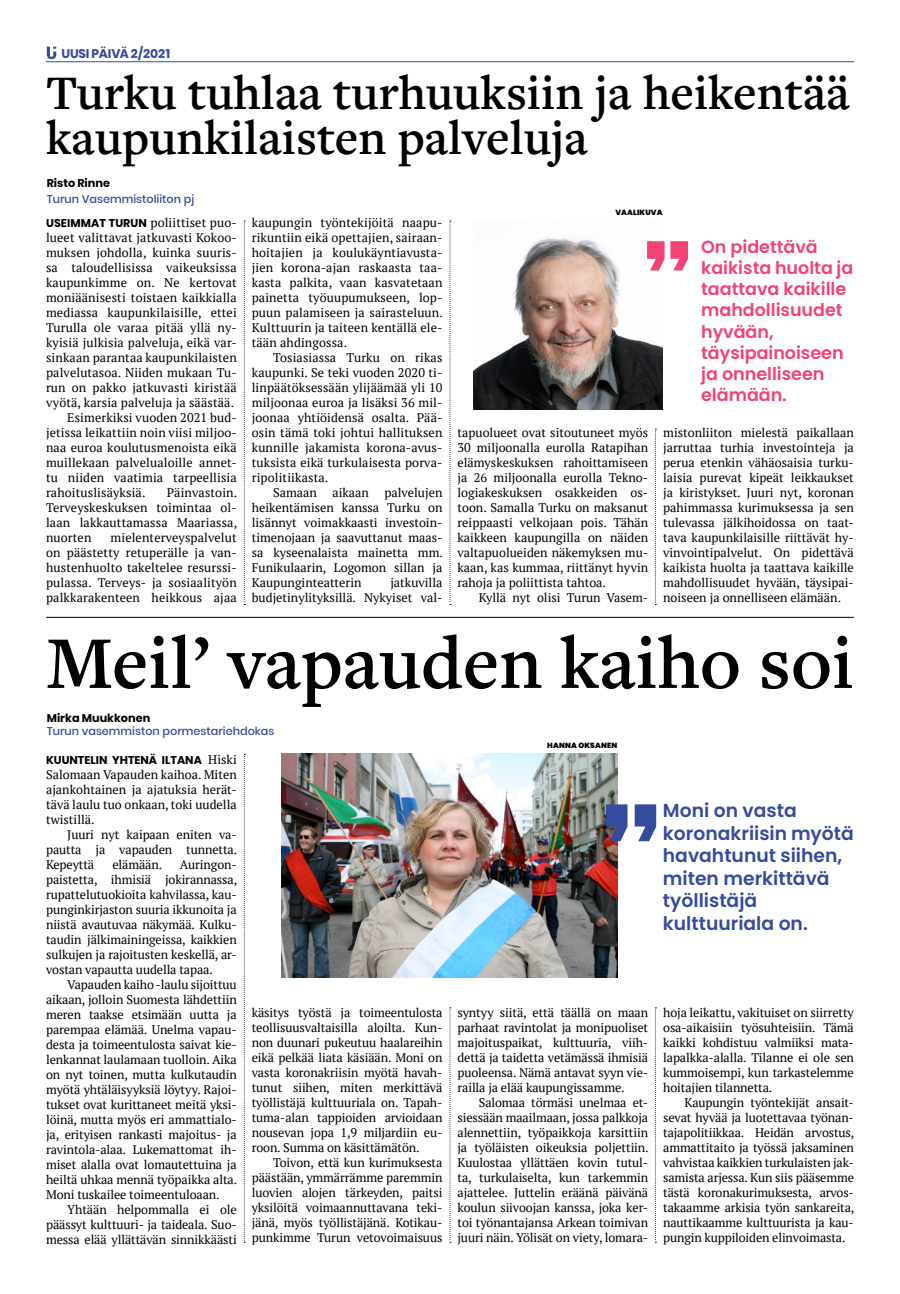
<style>
.page{position:relative;width:900px;height:1294px;background:#fff}
.page>*{position:absolute;margin:0;border:0;box-sizing:border-box;transform-origin:0 0}
.t1{font:600 77.12px "Freight Text Pro";color:#000}
.t2{font:600 50px/45px "Freight Text Pro";color:#000}
.t3{font:600 18.75px/22.5px "Poppins";color:#354b9e}
.t4{font:600 17.5px/21.2px "Poppins";color:#f24374}
.t5{font:12.5px/15px "PT Serif";color:#000;text-align:justify}
.t6{font:700 12.5px "Poppins";letter-spacing:-.02em;color:#354b9e}
.t7{font:500 11.25px "Poppins";color:#354b9e}
.t8{font:700 11.25px "Poppins";color:#000}
.t9{font:900 7.5px "Poppins";letter-spacing:.02em;color:#000}
.s1{font-family:"Poppins";font-weight:700;font-size:11.25px}
.s2{font-family:"PT Serif";font-weight:400;font-size:12.5px}
</style>
<div class="page">
<svg style="left:244px;top:221px;width:1px;height:384px"></svg>
<svg style="left:244px;top:754px;width:1px;height:488px"></svg>
<svg style="left:450px;top:220px;width:1px;height:385px"></svg>
<svg style="left:450px;top:1007px;width:1px;height:235px"></svg>
<svg style="left:655px;top:429px;width:1px;height:176px"></svg>
<svg style="left:655px;top:1007px;width:1px;height:235px"></svg>
<hr style="left:46px;top:61px;width:808px;height:1px;background:#354b9e">
<svg style="left:47px;top:47px;width:9px;height:12px"></svg>
<hr style="left:46px;top:617px;width:808px;height:1px;background:#000">
<img style="left:473px;top:238px;width:189px;height:172px">
<svg style="left:647px;top:241px;width:41px;height:29px"></svg>
<img style="left:282px;top:753px;width:335px;height:224px">
<svg style="left:606px;top:804px;width:50px;height:37px"></svg>
<p class="t6" style="left:62px;top:46px;width:110px">UUSI PÄIVÄ 2/2021</p>
<h2 class="t2" style="left:46px;top:68px;width:805px">Turku tuhlaa turhuuksiin ja heikentää kaupunkilaisten palveluja</h2>
<p class="t8" style="left:47px;top:177px;width:65px">Risto Rinne</p>
<p class="t7" style="left:47px;top:193px;width:149px">Turun Vasemmistoliiton pj</p>
<p class="t5" style="left:46px;top:215px;width:192px"><span class="s1">USEIMMAT TURUN</span> poliittiset puo-</p>
<p class="t5" style="left:46px;top:230px;width:192px">lueet valittavat jatkuvasti Kokoo-</p>
<p class="t5" style="left:46px;top:245px;width:192px">muksen johdolla, kuinka suuris-</p>
<p class="t5" style="left:46px;top:260px;width:192px">sa taloudellisissa vaikeuksissa</p>
<p class="t5" style="left:46px;top:275px;width:192px">kaupunkimme on. Ne kertovat</p>
<p class="t5" style="left:46px;top:290px;width:192px">moniäänisesti toistaen kaikkialla</p>
<p class="t5" style="left:46px;top:305px;width:192px">mediassa kaupunkilaisille, ettei</p>
<p class="t5" style="left:46px;top:320px;width:192px">Turulla ole varaa pitää yllä ny-</p>
<p class="t5" style="left:46px;top:335px;width:192px">kyisiä julkisia palveluja, eikä var-</p>
<p class="t5" style="left:46px;top:350px;width:192px">sinkaan parantaa kaupunkilaisten</p>
<p class="t5" style="left:46px;top:365px;width:192px">palvelutasoa. Niiden mukaan Tu-</p>
<p class="t5" style="left:46px;top:380px;width:192px">run on pakko jatkuvasti kiristää</p>
<p class="t5" style="left:46px;top:395px;width:190px">vyötä, karsia palveluja ja säästää.</p>
<p class="t5" style="left:67px;top:410px;width:171px">Esimerkiksi vuoden 2021 bud-</p>
<p class="t5" style="left:46px;top:425px;width:192px">jetissa leikattiin noin viisi miljoo-</p>
<p class="t5" style="left:46px;top:440px;width:192px">naa euroa koulutusmenoista eikä</p>
<p class="t5" style="left:46px;top:455px;width:192px">muillekaan palvelualoille annet-</p>
<p class="t5" style="left:46px;top:470px;width:192px">tu niiden vaatimia tarpeellisia</p>
<p class="t5" style="left:46px;top:485px;width:101px">rahoituslisäyksiä.</p>
<p class="t5" style="left:46px;top:485px;width:193px;text-indent:121px">Päinvastoin.<br>Terveyskeskuksen toimintaa ol&shy;laan lakkauttamassa Maariassa, nuorten</p>
<p class="t5" style="left:46px;top:530px;width:192px;text-indent:64px">mielenterveyspalvelut on päästetty retuperälle ja van&shy;hustenhuolto takeltelee resurssi&shy;pulassa. Terveys- ja sosiaalityön palkkarakenteen heikkous ajaa</p>
<p class="t5" style="left:252px;top:215px;width:193px">kaupungin työntekijöitä naapu&shy;rikuntiin eikä opettajien, sairaan&shy;hoitajien ja koulukäyntiavusta&shy;jien korona-ajan raskaasta taa&shy;kasta palkita, vaan kasvatetaan painetta työuupumukseen, lop&shy;puun palamiseen ja sairasteluun.<br>Kulttuurin ja taiteen kentällä ele&shy;tään ahdingossa.</p>
<p class="t5" style="left:252px;top:350px;width:192px;text-indent:21px">Tosiasiassa Turku on rikas kaupunki. Se teki vuoden 2020 ti&shy;linpäätöksessään ylijäämää yli 10 miljoonaa euroa ja lisäksi 36 mil&shy;joonaa yhtiöidensä osalta. Pää&shy;osin tämä toki johtui hallituksen kunnille jakamista korona-avus&shy;tuksista eikä turkulaisesta porva&shy;ripolitiikasta.</p>
<p class="t5" style="left:252px;top:485px;width:193px;text-indent:21px">Samaan aikaan palvelujen heikentämisen kanssa Turku on lisännyt voimakkaasti investoin&shy;timenojaan ja saavuttanut maas&shy;sa kyseenalaista mainetta mm.<br>Funikulaarin, Logomon sillan ja Kaupunginteatterin</p>
<p class="t5" style="left:252px;top:575px;width:192px;text-align:right">jatkuvilla<br>budjetinylityksillä. Nykyiset val-</p>
<p class="t9" style="left:615px;top:208px;width:49px">VAALIKUVA</p>
<h3 class="t4" style="left:701px;top:236px;width:154px">On pidettävä kaikista huolta ja taattava kaikille mahdollisuudet hyvään, täysipainoiseen ja onnelliseen elämään.</h3>
<p class="t5" style="left:458px;top:425px;width:192px">tapuolueet ovat sitoutuneet myös 30 miljoonalla eurolla Ratapihan elämyskeskuksen rahoittamiseen ja 26 miljoonalla eurolla Tekno&shy;logiakeskuksen osakkeiden os&shy;toon. Samalla Turku on maksanut reippaasti velkojaan pois. Tähän kaikkeen kaupungilla on näiden valtapuolueiden näkemyksen mu&shy;kaan, kas kummaa, riittänyt hyvin rahoja ja poliittista tahtoa.</p>
<p class="t5" style="left:479px;top:590px;width:171px">Kyllä nyt olisi Turun Vasem-</p>
<p class="t5" style="left:663px;top:425px;width:192px">mistonliiton mielestä paikallaan jarruttaa turhia investointeja ja perua etenkin vähäosaisia turku&shy;laisia purevat kipeät leikkaukset ja kiristykset. Juuri nyt, koronan pahimmassa kurimuksessa ja sen tulevassa jälkihoidossa on taat&shy;tava kaupunkilaisille riittävät hy&shy;vinvointipalvelut. On pidettävä kaikista huolta ja taattava kaikille mahdollisuudet hyvään, täysipai&shy;noiseen ja onnelliseen elämään.</p>
<h1 class="t1" style="left:46px;top:612px;width:809px">Meil’ vapauden kaiho soi</h1>
<p class="t8" style="left:47px;top:711px;width:105px">Mirka Muukkonen</p>
<p class="t7" style="left:47px;top:724px;width:229px">Turun vasemmiston pormestariehdokas</p>
<p class="t8" style="left:46px;top:753px;width:192px">KUUNTELIN YHTENÄ ILTANA <span class="s2">Hiski</span></p>
<p class="t5" style="left:46px;top:767px;width:192px">Salomaan Vapauden kaihoa. Miten ajankohtainen ja ajatuksia herät&shy;tävä laulu tuo onkaan, toki uudella twistillä.</p>
<p class="t5" style="left:46px;top:827px;width:193px;text-indent:21px">Juuri nyt kaipaan eniten va&shy;pautta ja vapauden tunnetta.<br>Kepeyttä</p>
<p class="t5" style="left:112px;top:857px;width:51px">elämään.</p>
<p class="t5" style="left:46px;top:857px;width:193px;text-indent:134px">Auringon&shy;paistetta, ihmisiä jokirannassa, rupattelutuokioita kahvilassa, kau&shy;punginkirjaston suuria ikkunoita ja niistä avautuvaa näkymää. Kulku&shy;taudin jälkimainingeissa, kaikkien sulkujen ja rajoitusten keskellä, ar&shy;vostan vapautta uudella tapaa.</p>
<p class="t5" style="left:46px;top:977px;width:193px;text-indent:21px">Vapauden kaiho -laulu sijoittuu aikaan, jolloin Suomesta lähdettiin meren taakse etsimään uutta ja parempaa elämää. Unelma vapau&shy;desta ja toimeentulosta saivat kie&shy;lenkannat laulamaan tuolloin. Aika on nyt toinen, mutta kulkutaudin myötä yhtäläisyyksiä löytyy. Rajoi&shy;tukset ovat kurittaneet meitä yksi&shy;löinä, mutta myös eri ammattialo&shy;ja, erityisen rankasti majoitus- ja ravintola-alaa. Lukemattomat ih&shy;miset alalla ovat lomautettuina ja heiltä uhkaa mennä työpaikka alta.<br>Moni tuskailee toimeentuloaan.</p>
<p class="t5" style="left:46px;top:1202px;width:192px;text-indent:21px">Yhtään helpommalla ei ole päässyt kulttuuri- ja taideala. Suo&shy;messa elää yllättävän sinnikkäästi</p>
<p class="t5" style="left:252px;top:1005px;width:192px">käsitys työstä ja toimeentulosta teollisuusvaltaisilla aloilta. Kun&shy;non duunari pukeutuu haalareihin eikä pelkää liata käsiään. Moni on vasta koronakriisin myötä havah&shy;tunut siihen, miten merkittävä työllistäjä kulttuuriala on. Tapah&shy;tuma-alan tappioiden arvioidaan nousevan jopa 1,9 miljardiin eu&shy;roon. Summa on käsittämätön.</p>
<p class="t5" style="left:252px;top:1155px;width:192px;text-indent:21px">Toivon, että kun kurimuksesta päästään, ymmärrämme paremmin luovien alojen tärkeyden, paitsi yksilöitä voimaannuttavana teki&shy;jänä, myös työllistäjänä. Kotikau&shy;punkimme Turun vetovoimaisuus</p>
<p class="t9" style="left:547px;top:741px;width:71px">HANNA OKSANEN</p>
<h3 class="t3" style="left:663px;top:799px;width:193px">Moni on vasta koronakriisin myötä havahtunut siihen, miten merkittävä työllistäjä kulttuuriala on.</h3>
<p class="t5" style="left:458px;top:1005px;width:192px">syntyy siitä, että täällä on maan parhaat ravintolat ja monipuoliset majoituspaikat, kulttuuria, viih&shy;dettä ja taidetta vetämässä ihmisiä puoleensa. Nämä antavat syyn vie&shy;railla ja elää kaupungissamme.</p>
<p class="t5" style="left:458px;top:1095px;width:193px;text-indent:21px">Salomaa törmäsi unelmaa et&shy;siessään maailmaan, jossa palkkoja alennettiin, työpaikkoja karsittiin ja työläisten oikeuksia poljettiin.<br>Kuulostaa yllättäen kovin tutul&shy;ta, turkulaiselta, kun tarkemmin ajattelee. Juttelin eräänä päivänä koulun siivoojan kanssa, joka ker&shy;toi työnantajansa Arkean toimivan juuri näin. Yölisät on viety, lomara-</p>
<p class="t5" style="left:663px;top:1005px;width:192px">hoja leikattu, vakituiset on siirretty osa-aikaisiin työsuhteisiin. Tämä kaikki kohdistuu valmiiksi mata&shy;lapalkka-alalla. Tilanne ei ole sen kummoisempi, kun tarkastelemme hoitajien tilannetta.</p>
<p class="t5" style="left:663px;top:1095px;width:193px;text-indent:21px">Kaupungin työntekijät ansait&shy;sevat hyvää ja luotettavaa työnan&shy;tajapolitiikkaa. Heidän arvostus, ammattitaito ja työssä jaksaminen vahvistaa kaikkien turkulaisten jak&shy;samista arjessa. Kun siis pääsemme tästä koronakurimuksesta, arvos&shy;takaamme arkisia työn sankareita, nauttikaamme kulttuurista ja kau&shy;pungin kuppiloiden elinvoimasta.</p>
</div>
